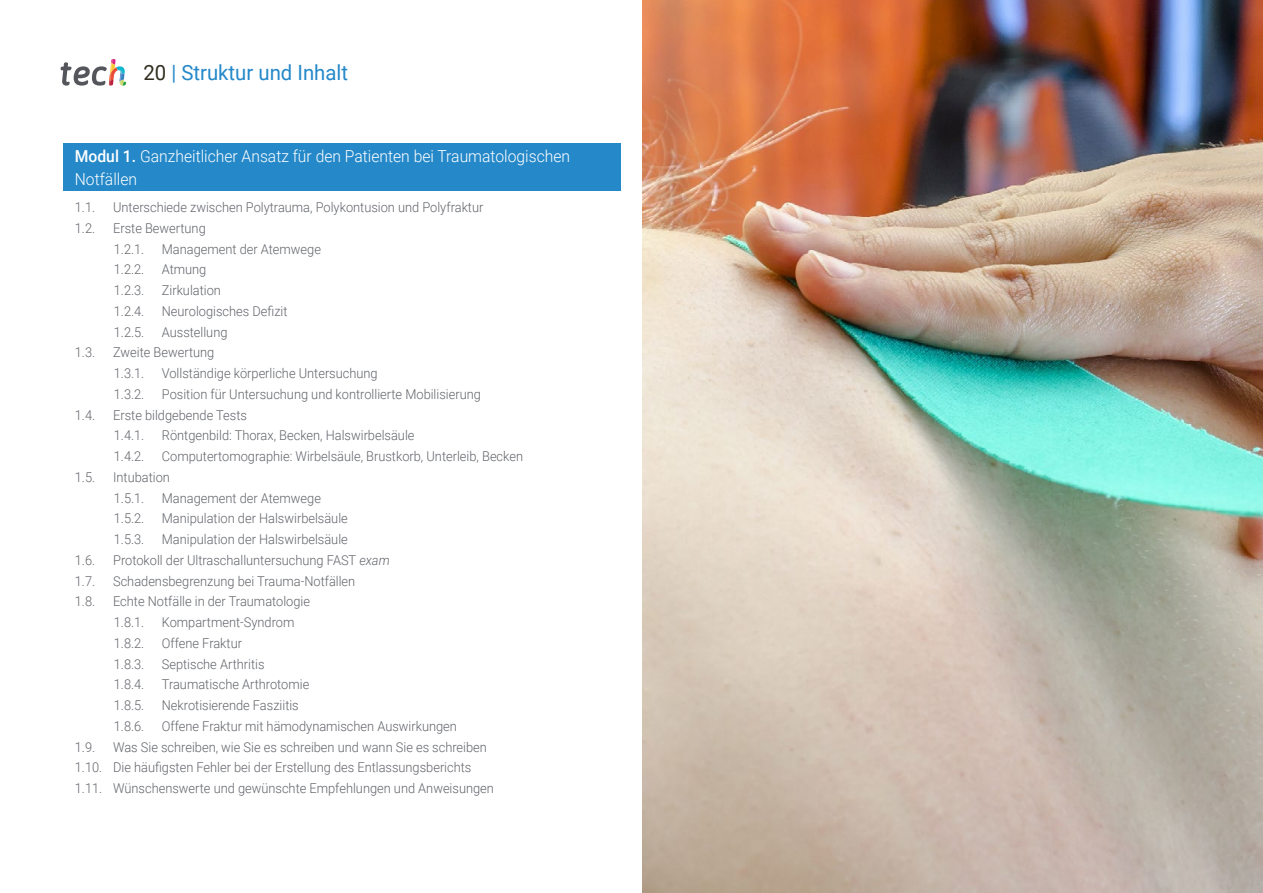
<style>
.page{position:relative;width:1263px;height:893px;background:#fff}
.page>*{position:absolute;margin:0;border:0;box-sizing:border-box;transform-origin:0 0}
.t1{font:21px "Roboto";color:#2488c9}
.t2{font:300 16.5px/22.5px "Roboto";color:#fff;scale:.95 1}
.t3{font:300 13.5px/20.7px "Roboto";color:#61646a;scale:.95 1}
.s1{color:#312e20}
.s2{font-weight:500}
.s3{font-style:italic}
</style>
<div class="page">
<div style="left:64px;top:144px;width:557px;height:47px;background:#2488c9"></div>
<img style="left:642px;top:0;width:621px;height:893px">
<svg style="left:61px;top:59px;width:65px;height:27px"></svg>
<h1 class="t1" style="left:144px;top:57px;width:206px"><span class="s1">20</span> | Struktur und Inhalt</h1>
<p class="t2" style="left:75px;top:145px;width:523px"><span class="s2">Modul 1.</span> Ganzheitlicher Ansatz für den Patienten bei Traumatologischen<br>Notfällen</p>
<p class="t3" style="left:75px;top:196px;width:23px">1.1.</p>
<p class="t3" style="left:113px;top:196px;width:391px">Unterschiede zwischen Polytrauma, Polykontusion und Polyfraktur</p>
<p class="t3" style="left:75px;top:217px;width:23px">1.2.</p>
<p class="t3" style="left:113px;top:217px;width:99px">Erste Bewertung<br>1.2.1.</p>
<p class="t3" style="left:162px;top:238px;width:169px">Management der Atemwege</p>
<p class="t3" style="left:114px;top:259px;width:34px">1.2.2.</p>
<p class="t3" style="left:162px;top:259px;width:48px">Atmung</p>
<p class="t3" style="left:114px;top:279px;width:34px">1.2.3.</p>
<p class="t3" style="left:162px;top:279px;width:64px">Zirkulation</p>
<p class="t3" style="left:114px;top:300px;width:34px">1.2.4.</p>
<p class="t3" style="left:162px;top:300px;width:134px">Neurologisches Defizit</p>
<p class="t3" style="left:114px;top:321px;width:34px">1.2.5.</p>
<p class="t3" style="left:162px;top:321px;width:71px">Ausstellung</p>
<p class="t3" style="left:75px;top:342px;width:23px">1.3.</p>
<p class="t3" style="left:113px;top:342px;width:108px">Zweite Bewertung<br>1.3.1.</p>
<p class="t3" style="left:162px;top:362px;width:229px">Vollständige körperliche Untersuchung</p>
<p class="t3" style="left:114px;top:383px;width:34px">1.3.2.</p>
<p class="t3" style="left:162px;top:383px;width:337px">Position für Untersuchung und kontrollierte Mobilisierung</p>
<p class="t3" style="left:75px;top:404px;width:23px">1.4.</p>
<p class="t3" style="left:113px;top:404px;width:142px">Erste bildgebende Tests<br>1.4.1.</p>
<p class="t3" style="left:162px;top:425px;width:267px">Röntgenbild: Thorax, Becken, Halswirbelsäule</p>
<p class="t3" style="left:114px;top:445px;width:34px">1.4.2.</p>
<p class="t3" style="left:162px;top:445px;width:382px">Computertomographie: Wirbelsäule, Brustkorb, Unterleib, Becken</p>
<p class="t3" style="left:75px;top:466px;width:23px">1.5.</p>
<p class="t3" style="left:113px;top:466px;width:61px">Intubation<br>1.5.1.</p>
<p class="t3" style="left:162px;top:487px;width:169px">Management der Atemwege</p>
<p class="t3" style="left:114px;top:508px;width:34px">1.5.2.</p>
<p class="t3" style="left:162px;top:508px;width:197px">Manipulation der Halswirbelsäule</p>
<p class="t3" style="left:114px;top:528px;width:34px">1.5.3.</p>
<p class="t3" style="left:162px;top:528px;width:197px">Manipulation der Halswirbelsäule</p>
<p class="t3" style="left:75px;top:549px;width:23px">1.6.</p>
<p class="t3" style="left:113px;top:549px;width:293px">Protokoll der Ultraschalluntersuchung FAST <span class="s3">exam</span></p>
<p class="t3" style="left:75px;top:570px;width:23px">1.7.</p>
<p class="t3" style="left:113px;top:570px;width:256px">Schadensbegrenzung bei Trauma-Notfällen</p>
<p class="t3" style="left:75px;top:591px;width:23px">1.8.</p>
<p class="t3" style="left:113px;top:591px;width:209px">Echte Notfälle in der Traumatologie<br>1.8.1.</p>
<p class="t3" style="left:162px;top:611px;width:141px">Kompartment-Syndrom</p>
<p class="t3" style="left:114px;top:632px;width:34px">1.8.2.</p>
<p class="t3" style="left:162px;top:632px;width:86px">Offene Fraktur</p>
<p class="t3" style="left:114px;top:653px;width:34px">1.8.3.</p>
<p class="t3" style="left:162px;top:653px;width:110px">Septische Arthritis</p>
<p class="t3" style="left:114px;top:674px;width:34px">1.8.4.</p>
<p class="t3" style="left:162px;top:674px;width:157px">Traumatische Arthrotomie</p>
<p class="t3" style="left:114px;top:694px;width:34px">1.8.5.</p>
<p class="t3" style="left:162px;top:694px;width:146px">Nekrotisierende Fasziitis</p>
<p class="t3" style="left:114px;top:715px;width:34px">1.8.6.</p>
<p class="t3" style="left:162px;top:715px;width:312px">Offene Fraktur mit hämodynamischen Auswirkungen</p>
<p class="t3" style="left:75px;top:736px;width:443px;text-indent:38px">Was Sie schreiben, wie Sie es schreiben und wann Sie es schreiben<br>1.10. Die häufigsten Fehler bei der Erstellung des Entlassungsberichts<br>1.11. Wünschenswerte und gewünschte Empfehlungen und Anweisungen</p>
<p class="t3" style="left:75px;top:736px;width:23px">1.9.</p>
</div>
